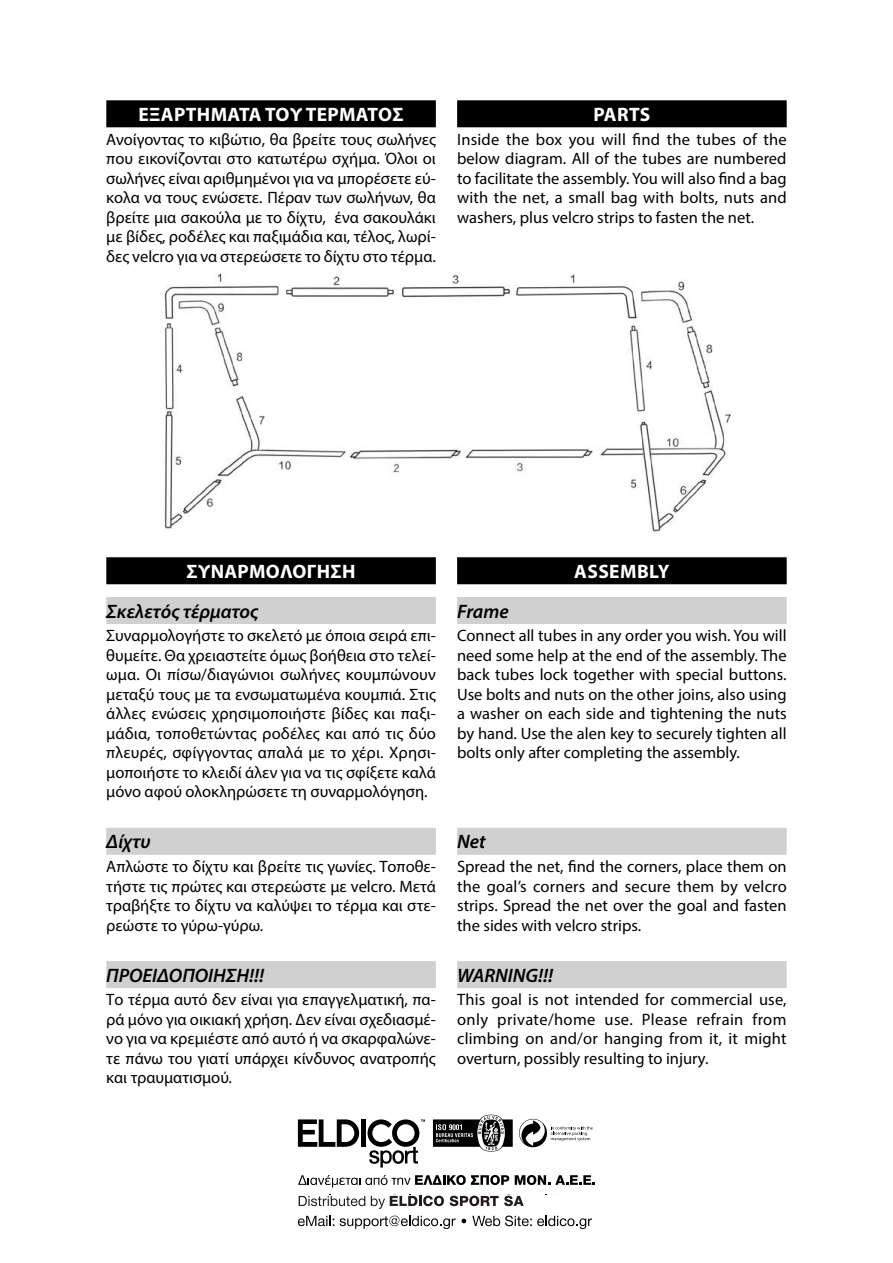
<style>
.page{position:relative;width:893px;height:1263px;background:#fff}
.page>*{position:absolute;margin:0;border:0;box-sizing:border-box;transform-origin:0 0}
.t1{font:italic 600 19.5px "Myriad Pro";color:#000}
.t2{font:700 19.5px "Myriad Pro";letter-spacing:.02em;color:#fff}
.t3{font:16.5px/19.5px "Myriad Pro";color:#000;text-align:justify}
</style>
<div class="page">
<div style="left:106px;top:100px;width:330px;height:27px;background:#000"></div>
<div style="left:106px;top:557px;width:330px;height:27px;background:#000"></div>
<div style="left:106px;top:597px;width:330px;height:27px;background:#d0d0d0"></div>
<div style="left:106px;top:828px;width:330px;height:27px;background:#d0d0d0"></div>
<div style="left:106px;top:961px;width:330px;height:27px;background:#d0d0d0"></div>
<div style="left:457px;top:100px;width:330px;height:27px;background:#000"></div>
<div style="left:457px;top:557px;width:330px;height:27px;background:#000"></div>
<div style="left:457px;top:597px;width:330px;height:27px;background:#d0d0d0"></div>
<div style="left:457px;top:828px;width:330px;height:27px;background:#d0d0d0"></div>
<div style="left:457px;top:961px;width:330px;height:27px;background:#d0d0d0"></div>
<svg style="left:298px;top:1175px;width:211px;height:12px"></svg>
<svg style="left:515px;top:1175px;width:80px;height:10px"></svg>
<div style="left:361px;top:1119px;width:5px;height:28px;background:#000"></div>
<svg style="left:298px;top:1119px;width:61px;height:28px"></svg>
<svg style="left:368px;top:1119px;width:57px;height:48px"></svg>
<svg style="left:433px;top:1115px;width:80px;height:36px"></svg>
<svg style="left:519px;top:1119px;width:74px;height:28px"></svg>
<svg style="left:298px;top:1216px;width:36px;height:10px"></svg>
<svg style="left:340px;top:1215px;width:116px;height:14px"></svg>
<svg style="left:462px;top:1219px;width:4px;height:4px"></svg>
<svg style="left:472px;top:1215px;width:120px;height:14px"></svg>
<svg style="left:299px;top:1196px;width:66px;height:10px"></svg>
<svg style="left:371px;top:1196px;width:73px;height:13px"></svg>
<svg style="left:450px;top:1196px;width:74px;height:10px"></svg>
<img style="left:164px;top:273px;width:567px;height:258px">
<p class="t2" style="left:139px;top:102px;width:267px">ΕΞΑΡΤΗΜΑΤΑ ΤΟΥ ΤΕΡΜΑΤΟΣ</p>
<p class="t3" style="left:106px;top:129px;width:331px">Ανοίγοντας το κιβώτιο, θα βρείτε τους σωλήνες που εικονίζονται στο κατωτέρω σχήμα. Όλοι οι σωλήνες είναι αριθμημένοι για να μπορέσετε εύ&shy;κολα να τους ενώσετε. Πέραν των σωλήνων, θα βρείτε μια σακούλα με το δίχτυ, ένα σακουλάκι με βίδες, ροδέλες και παξιμάδια και, τέλος, λωρί&shy;δες velcro για να στερεώσετε το δίχτυ στο τέρμα.</p>
<p class="t2" style="left:593px;top:102px;width:59px">PARTS</p>
<p class="t3" style="left:457px;top:129px;width:331px">Inside the box you will find the tubes of the below diagram. All of the tubes are numbered to facilitate the assembly. You will also find a bag with the net, a small bag with bolts, nuts and washers, plus velcro strips to fasten the net.</p>
<p class="t2" style="left:187px;top:559px;width:171px">ΣΥΝΑΡΜΟΛΟΓΗΣΗ</p>
<p class="t1" style="left:106px;top:599px;width:154px">Σκελετός τέρματος</p>
<p class="t3" style="left:106px;top:626px;width:331px">Συναρμολογήστε το σκελετό με όποια σειρά επι&shy;θυμείτε. Θα χρειαστείτε όμως βοήθεια στο τελεί&shy;ωμα. Οι πίσω/διαγώνιοι σωλήνες κουμπώνουν μεταξύ τους με τα ενσωματωμένα κουμπιά. Στις άλλες ενώσεις χρησιμοποιήστε βίδες και παξι&shy;μάδια, τοποθετώντας ροδέλες και από τις δύο πλευρές, σφίγγοντας απαλά με το χέρι. Χρησι&shy;μοποιήστε το κλειδί άλεν για να τις σφίξετε καλά μόνο αφού ολοκληρώσετε τη συναρμολόγηση.</p>
<p class="t1" style="left:106px;top:829px;width:46px">Δίχτυ</p>
<p class="t3" style="left:106px;top:857px;width:331px">Απλώστε το δίχτυ και βρείτε τις γωνίες. Τοποθε&shy;τήστε τις πρώτες και στερεώστε με velcro. Μετά τραβήξτε το δίχτυ να καλύψει το τέρμα και στε&shy;ρεώστε το γύρω-γύρω.</p>
<p class="t1" style="left:106px;top:963px;width:159px">ΠΡΟΕΙΔΟΠΟΙΗΣΗ!!!</p>
<p class="t3" style="left:106px;top:990px;width:331px">Το τέρμα αυτό δεν είναι για επαγγελματική, πα&shy;ρά μόνο για οικιακή χρήση. Δεν είναι σχεδιασμέ&shy;νο για να κρεμιέστε από αυτό ή να σκαρφαλώνε&shy;τε πάνω του γιατί υπάρχει κίνδυνος ανατροπής και τραυματισμού.</p>
<p class="t2" style="left:574px;top:559px;width:97px">ASSEMBLY</p>
<p class="t1" style="left:457px;top:599px;width:53px">Frame</p>
<p class="t3" style="left:457px;top:626px;width:331px">Connect all tubes in any order you wish. You will need some help at the end of the assembly. The back tubes lock together with special buttons.<br>Use bolts and nuts on the other joins, also using a washer on each side and tightening the nuts by hand. Use the alen key to securely tighten all bolts only after completing the assembly.</p>
<p class="t1" style="left:457px;top:829px;width:30px">Net</p>
<p class="t3" style="left:457px;top:857px;width:331px">Spread the net, find the corners, place them on the goal’s corners and secure them by velcro strips. Spread the net over the goal and fasten the sides with velcro strips.</p>
<p class="t1" style="left:457px;top:963px;width:97px">WARNING!!!</p>
<p class="t3" style="left:457px;top:990px;width:331px">This goal is not intended for commercial use, only private/home use. Please refrain from climbing on and/or hanging from it, it might overturn, possibly resulting to injury.</p>
</div>
